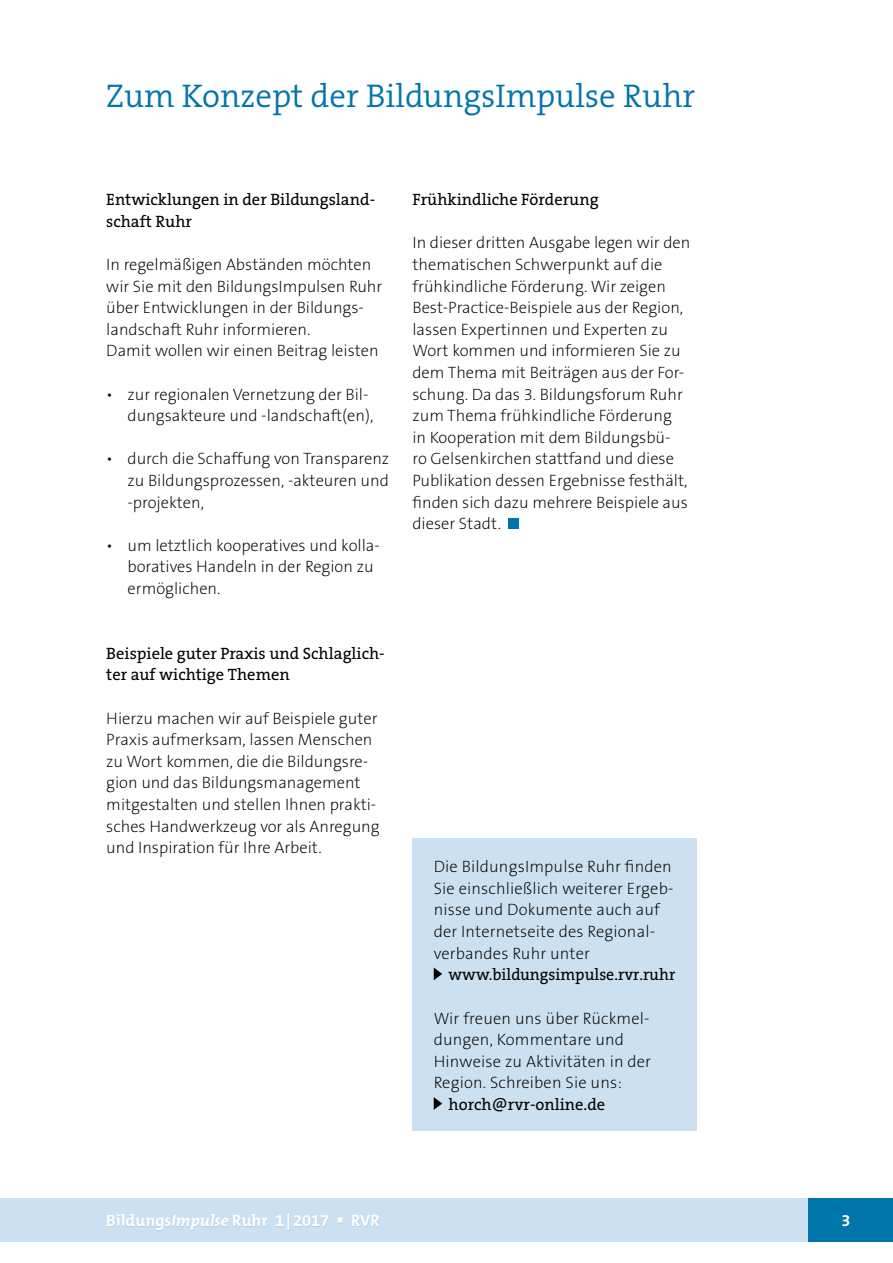
<style>
.page{position:relative;width:893px;height:1263px;background:#fff}
.page>*{position:absolute;margin:0;border:0;box-sizing:border-box;transform-origin:0 0}
.t1{font:300 33px "The Serif B4";color:#0075aa}
.t2{font:200 16.5px/21.6px "The Sans B2";color:#000}
.t3{font:16.5px/21.6px "The Serif B5 Plain";color:#000}
.t4{font:700 16.5px "The Mix B7";color:#fff}
.s1{font-style:italic}
</style>
<div class="page">
<div style="left:0;top:1198px;width:893px;height:44px;background:#cbe0f0"></div>
<div style="left:808px;top:1198px;width:85px;height:44px;background:#0075aa"></div>
<div style="left:843px;top:1215px;width:7px;height:12px;background:#006d9e"></div>
<div style="left:108px;top:1214px;width:272px;height:17px;background:#000;opacity:.1"></div>
<div style="left:508px;top:519px;width:11px;height:10px;background:#0075aa"></div>
<div style="left:412px;top:839px;width:285px;height:292px;background:#cbe0f0"></div>
<svg style="left:434px;top:967px;width:8px;height:13px"></svg>
<svg style="left:434px;top:1097px;width:8px;height:13px"></svg>
<h1 class="t1" style="left:106px;top:79px;width:590px">Zum Konzept der BildungsImpulse Ruhr</h1>
<p class="t3" style="left:106px;top:189px;width:270px">Entwicklungen in der Bildungsland&shy;schaft Ruhr</p>
<p class="t2" style="left:106px;top:254px;width:278px">In regelmäßigen Abständen möchten wir Sie mit den BildungsImpulsen Ruhr über Entwicklungen in der Bildungs&shy;landschaft Ruhr informieren.<br>Damit wollen wir einen Beitrag leisten</p>
<p class="t2" style="left:106px;top:384px;width:268px;text-align:right">• zur regionalen Vernetzung der Bil&shy;dungsakteure und -landschaft(en),</p>
<p class="t2" style="left:128px;top:449px;width:263px;text-align:justify;text-indent:-21px">• durch die Schaffung von Transparenz zu Bildungsprozessen, -akteuren und -projekten,</p>
<p class="t2" style="left:128px;top:535px;width:254px;text-indent:-21px">• um letztlich kooperatives und kolla&shy;boratives Handeln in der Region zu ermöglichen.</p>
<p class="t3" style="left:106px;top:643px;width:280px">Beispiele guter Praxis und Schlaglich&shy;ter auf wichtige Themen</p>
<p class="t2" style="left:106px;top:708px;width:275px">Hierzu machen wir auf Beispiele guter Praxis aufmerksam, lassen Menschen zu Wort kommen, die die Bildungsre&shy;gion und das Bildungsmanagement mitgestalten und stellen Ihnen prakti&shy;sches Handwerkzeug vor als Anregung und Inspiration für Ihre Arbeit.</p>
<p class="t3" style="left:412px;top:189px;width:188px">Frühkindliche Förderung</p>
<p class="t2" style="left:412px;top:233px;width:279px">In dieser dritten Ausgabe legen wir den thematischen Schwerpunkt auf die frühkindliche Förderung. Wir zeigen Best-Practice-Beispiele aus der Region, lassen Expertinnen und Experten zu Wort kommen und informieren Sie zu dem Thema mit Beiträgen aus der For&shy;schung. Da das 3. Bildungsforum Ruhr zum Thema frühkindliche Förderung<br>in Kooperation mit dem Bildungsbü-<br>ro Gelsenkirchen stattfand und diese Publikation dessen Ergebnisse festhält, finden sich dazu mehrere Beispiele aus dieser Stadt.</p>
<p class="t2" style="left:434px;top:857px;width:241px">Die BildungsImpulse Ruhr finden<br>Sie einschließlich weiterer Ergeb&shy;nisse und Dokumente auch auf der Internetseite des Regional&shy;verbandes Ruhr unter</p>
<p class="t3" style="left:449px;top:964px;width:228px">www.bildungsimpulse.rvr.ruhr</p>
<p class="t2" style="left:434px;top:1008px;width:219px">Wir freuen uns über Rückmel&shy;dungen, Kommentare und<br>Hinweise zu Aktivitäten in der<br>Region. Schreiben Sie uns:</p>
<p class="t3" style="left:449px;top:1094px;width:158px">horch@rvr-online.de</p>
<p class="t4" style="left:106px;top:1212px;width:275px">Bildungs<span class="s1">Impulse</span> Ruhr 1|2017 ▪ RVR</p>
<p class="t4" style="left:841px;top:1212px;width:11px">3</p>
</div>
